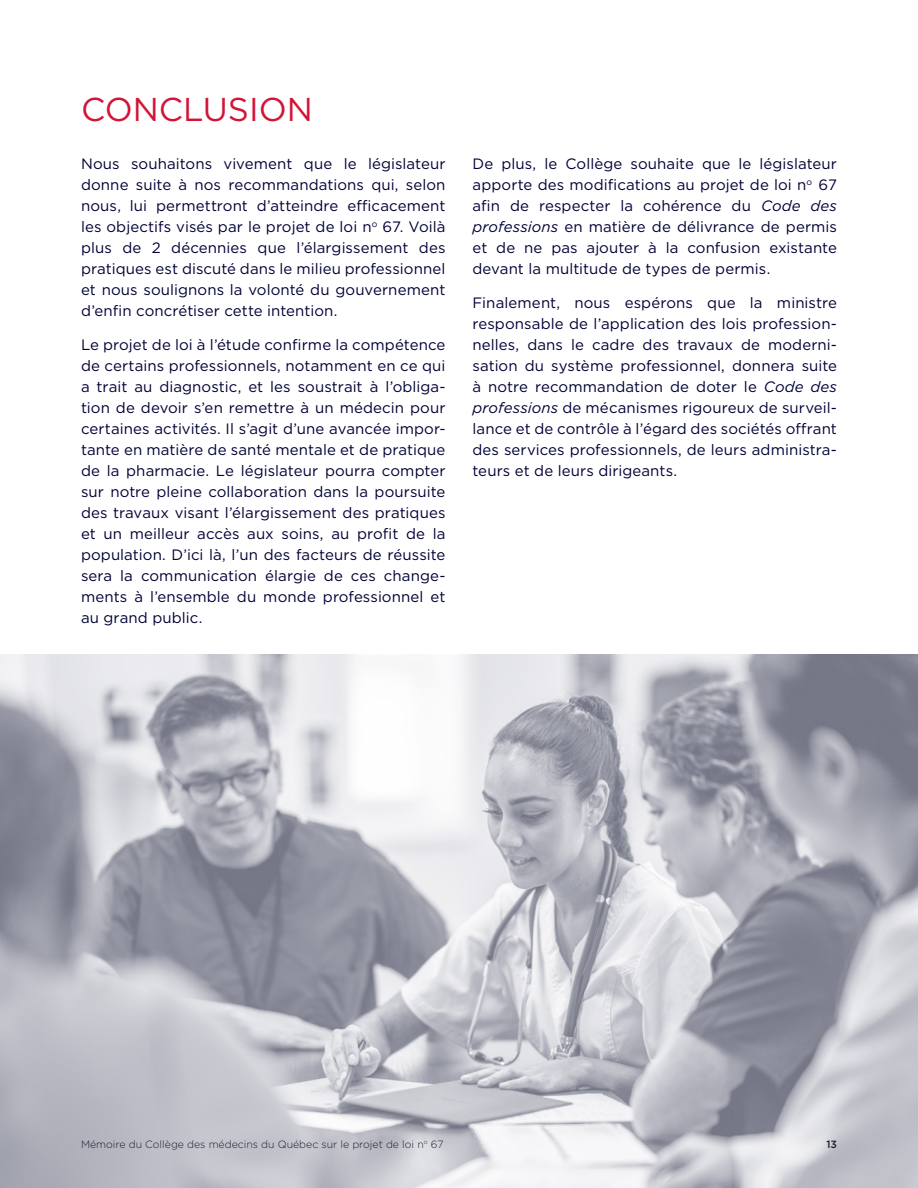
<style>
.page{position:relative;width:918px;height:1188px;background:#fff}
.page>*{position:absolute;margin:0;border:0;box-sizing:border-box;transform-origin:0 0}
.CMQ_-_Petits_titres_rouges{font:33px "Gotham";color:#d21437}
.CMQ_-_Texte_courant__bleu{font:15px/21px "Gotham";letter-spacing:.005em;color:#000036;text-align:justify}
.t1{font:300 10.5px "Gotham";color:#1b1d36}
.t2{font:500 10.5px "Gotham";color:#1b1d36}
.s1{font-style:italic}
</style>
<div class="page">
<img style="left:0;top:654px;width:918px;height:534px">
<p class="CMQ_-_Petits_titres_rouges" style="left:81px;top:88px;width:233px">CONCLUSION</p>
<p class="CMQ_-_Texte_courant__bleu" style="left:81px;top:152px;width:366px">Nous souhaitons vivement que le législateur donne suite à nos recommandations qui, selon nous, lui permettront d’atteindre efficacement les objectifs visés par le projet de loi n<sup>o</sup> 67. Voilà plus de 2 décennies que l’élargissement des pratiques est discuté dans le milieu professionnel et nous soulignons la volonté du gouvernement d’enfin concrétiser cette intention.</p>
<p class="CMQ_-_Texte_courant__bleu" style="left:81px;top:334px;width:366px">Le projet de loi à l’étude confirme la compétence de certains professionnels, notamment en ce qui a trait au diagnostic, et les soustrait à l’obliga&shy;tion de devoir s’en remettre à un médecin pour certaines activités. Il s’agit d’une avancée impor&shy;tante en matière de santé mentale et de pratique de la pharmacie. Le législateur pourra compter sur notre pleine collaboration dans la poursuite des travaux visant l’élargissement des pratiques et un meilleur accès aux soins, au profit de la population. D’ici là, l’un des facteurs de réussite sera la communication élargie de ces change&shy;ments à l’ensemble du monde professionnel et au grand public.</p>
<p class="CMQ_-_Texte_courant__bleu" style="left:472px;top:152px;width:366px">De plus, le Collège souhaite que le législateur apporte des modifications au projet de loi n<sup>o</sup> 67 afin de respecter la cohérence du <span class="s1">Code des professions</span> en matière de délivrance de permis et de ne pas ajouter à la confusion existante devant la multitude de types de permis.</p>
<p class="CMQ_-_Texte_courant__bleu" style="left:472px;top:292px;width:366px">Finalement, nous espérons que la ministre responsable de l’application des lois profession&shy;nelles, dans le cadre des travaux de moderni&shy;sation du système professionnel, donnera suite à notre recommandation de doter le <span class="s1">Code des professions</span> de mécanismes rigoureux de surveil&shy;lance et de contrôle à l’égard des sociétés offrant des services professionnels, de leurs administra&shy;teurs et de leurs dirigeants.</p>
<p class="t1" style="left:81px;top:1137px;width:364px">Mémoire du Collège des médecins du Québec sur le projet de loi n<sup>o</sup> 67</p>
<p class="t2" style="left:826px;top:1137px;width:12px">13</p>
</div>
